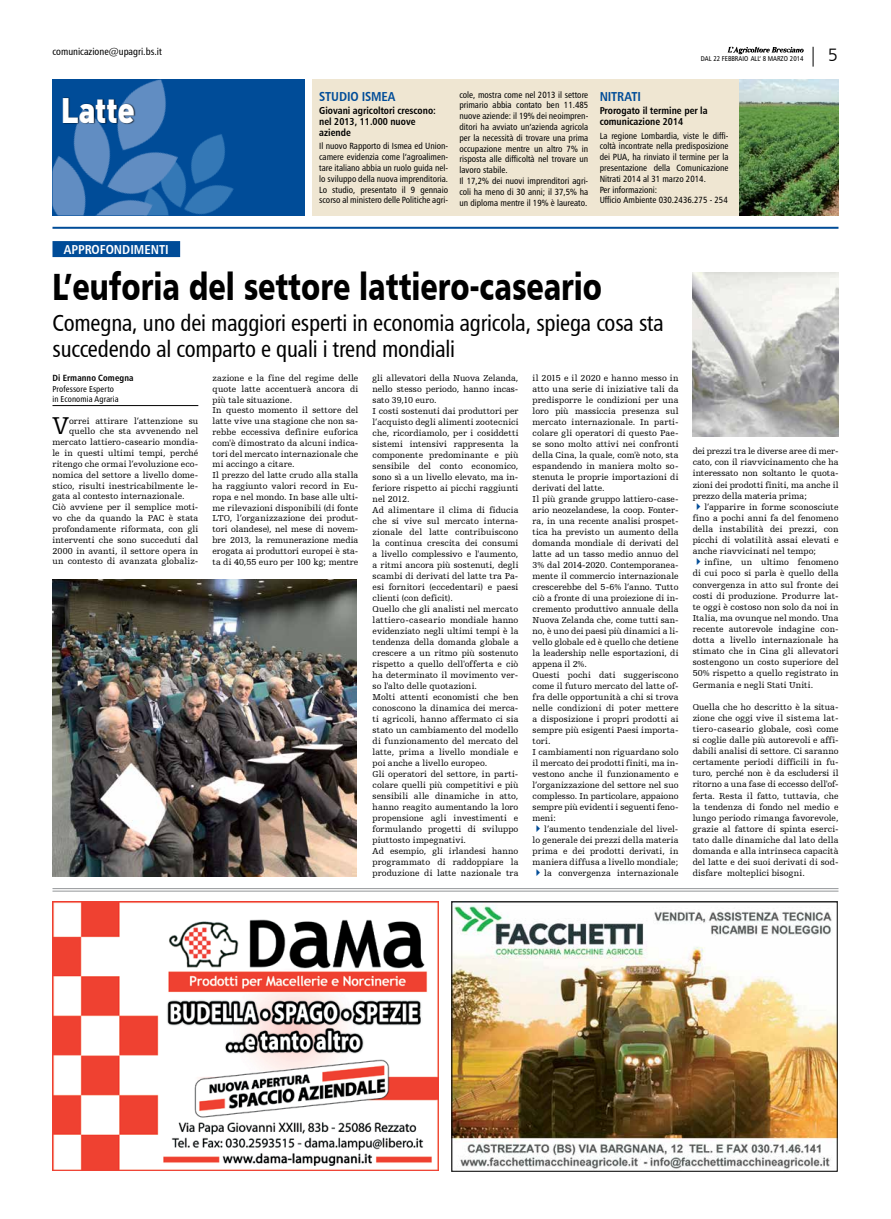
<style>
.page{position:relative;width:891px;height:1219px;background:#fff}
.page>*{position:absolute;margin:0;border:0;box-sizing:border-box;transform-origin:0 0}
.t1{font:38px "Humanist 777 BT Black B";color:#000;scale:.76 1}
.t2{font:900 35px "DIN";color:#fff;scale:.9 1}
.t3{font:25.5px "Humanist Slabserif 712 BT";color:#000}
.t4{font:23px/26px "Humanist 777 BT Roman Condensed B";letter-spacing:-.01em;color:#000}
.t5{font:18px "Humanist 777 BT Light B";color:#000}
.t6{font:13px "Humanist 777 BT Bold Condensed B";letter-spacing:-.01em;color:#004c98}
.t7{font:13px "Humanist 777 BT Bold Condensed B";color:#fff}
.t8{font:10px/10.8px "Humanist 777 BT Bold Condensed B";color:#000}
.t9{font:10px "Humanist 777 BT Roman Condensed B";color:#000}
.t10{font:9px/11px "Humanist Slabserif 712 BT";letter-spacing:.01em;color:#000;text-align:justify}
.t11{font:9px/10.8px "Humanist 777 BT Roman Condensed B";color:#000}
.t12{font:9px "Humanist 777 BT Bold Condensed B";letter-spacing:.01em;color:#000}
.t13{font:8.5px/10px "Humanist 777 BT Roman Condensed B";letter-spacing:.01em;color:#000}
.t14{font:7px "Humanist 777 BT Roman Condensed B";color:#000}
.s1{color:#004c98}
</style>
<div class="page">
<svg style="left:812px;top:47px;width:1px;height:20px"></svg>
<img style="left:727px;top:47px;width:77px;height:8px">
<hr style="left:52px;top:405px;width:146px;height:1px;background:#000">
<div style="left:52px;top:79px;width:253px;height:136px;background:#004c98"></div>
<img style="left:185px;top:134px;width:49px;height:81px">
<img style="left:52px;top:79px;width:133px;height:136px">
<div style="left:63px;top:97px;width:73px;height:28px;background:#000;opacity:.75"></div>
<hr style="left:52px;top:227px;width:786px;height:2px;background:#004c98">
<div style="left:52px;top:241px;width:128px;height:16px;background:#004c98"></div>
<img style="left:692px;top:272px;width:146px;height:164px">
<img style="left:52px;top:579px;width:305px;height:297px">
<img style="left:53px;top:901px;width:385px;height:270px">
<img style="left:453px;top:904px;width:382px;height:265px">
<div style="left:312px;top:79px;width:427px;height:136px;background:#efe6d2"></div>
<hr style="left:52px;top:888px;width:786px;height:1px;background:#939598">
<hr style="left:52px;top:891px;width:786px;height:1px;background:#939598">
<img style="left:739px;top:79px;width:99px;height:136px">
<p class="t9" style="left:52px;top:45px;width:111px">comunicazione@upagri.bs.it</p>
<h2 class="t2" style="left:61px;top:87px;width:84px">Latte</h2>
<h3 class="t6" style="left:319px;top:88px;width:78px">STUDIO ISMEA</h3>
<p class="t8" style="left:319px;top:105px;width:118px">Giovani agricoltori crescono: nel 2013, 11.000 nuove aziende</p>
<p class="t11" style="left:319px;top:141px;width:130px;text-align:justify">Il nuovo Rapporto di Ismea ed Union&shy;camere evidenzia come l’agroalimen&shy;tare italiano abbia un ruolo guida nel&shy;lo sviluppo della nuova imprenditoria.<br>Lo studio, presentato il 9 gennaio scorso al ministero delle Politiche agri-</p>
<p class="t14" style="left:700px;top:54px;width:104px">DAL 22 FEBBRAIO ALL‘ 8 MARZO 2014</p>
<p class="t11" style="left:459px;top:89px;width:130px">cole, mostra come nel 2013 il settore primario abbia contato ben 11.485 nuove aziende: il 19% dei neoimpren&shy;ditori ha avviato un’azienda agricola per la necessità di trovare una prima occupazione mentre un altro 7% in risposta alle difficoltà nel trovare un lavoro stabile.<br>Il 17,2% dei nuovi imprenditori agri&shy;coli ha meno di 30 anni; il 37,5% ha un diploma mentre il 19% è laureato.</p>
<h3 class="t6" style="left:599px;top:88px;width:43px">NITRATI</h3>
<p class="t8" style="left:599px;top:105px;width:109px">Prorogato il termine per la comunicazione 2014</p>
<p class="t11" style="left:599px;top:130px;width:130px">La regione Lombardia, viste le diffi&shy;coltà incontrate nella predisposizione dei PUA, ha rinviato il termine per la presentazione della Comunicazione Nitrati 2014 al 31 marzo 2014.<br>Per informazioni:<br>Ufficio Ambiente 030.2436.275 - 254</p>
<h3 class="t7" style="left:64px;top:241px;width:9px">approfon</h3>
<h3 class="t7" style="left:122px;top:241px;width:16px">dimenti</h3>
<h1 class="t1" style="left:52px;top:262px;width:724px">L’euforia del settore lattiero-caseario</h1>
<h3 class="t4" style="left:52px;top:309px;width:612px">Comegna, uno dei maggiori esperti in economia agricola, spiega cosa sta succedendo al comparto e quali i trend mondiali</h3>
<h3 class="t5" style="left:827px;top:44px;width:12px">5</h3>
<p class="t12" style="left:52px;top:372px;width:83px">Di Ermanno Comegna</p>
<p class="t13" style="left:52px;top:384px;width:68px">Professore Esperto in Economia Agraria</p>
<h3 class="t3" style="left:52px;top:411px;width:19px">V</h3>
<p class="t10" style="left:69px;top:415px;width:131px">orrei attirare l’attenzione su</p>
<p class="t10" style="left:69px;top:426px;width:131px">quello che sta avvenendo nel</p>
<p class="t10" style="left:52px;top:437px;width:147px">mercato lattiero-caseario mondia-</p>
<p class="t10" style="left:52px;top:447px;width:147px">le in questi ultimi tempi, perché</p>
<p class="t10" style="left:52px;top:458px;width:147px">ritengo che ormai l’evoluzione eco-</p>
<p class="t10" style="left:52px;top:469px;width:147px">nomica del settore a livello dome-</p>
<p class="t10" style="left:52px;top:480px;width:147px">stico, risulti inestricabilmente le-</p>
<p class="t10" style="left:52px;top:491px;width:133px">gata al contesto internazionale.</p>
<p class="t10" style="left:52px;top:502px;width:147px">Ciò avviene per il semplice moti-</p>
<p class="t10" style="left:52px;top:512px;width:147px">vo che da quando la PAC è stata</p>
<p class="t10" style="left:52px;top:523px;width:147px">profondamente riformata, con gli</p>
<p class="t10" style="left:52px;top:534px;width:147px">interventi che sono succeduti dal</p>
<p class="t10" style="left:52px;top:545px;width:147px">2000 in avanti, il settore opera in</p>
<p class="t10" style="left:52px;top:556px;width:147px">un contesto di avanzata globaliz-</p>
<p class="t10" style="left:212px;top:372px;width:147px;text-align:left">zazione e la fine del regime delle quote latte accentuerà ancora di più tale situazione.<br>In questo momento il settore del latte vive una stagione che non sa&shy;rebbe eccessiva definire euforica com'è dimostrato da alcuni indica&shy;tori del mercato internazionale che mi accingo a citare.<br>Il prezzo del latte crudo alla stalla ha raggiunto valori record in Eu&shy;ropa e nel mondo. In base alle ulti&shy;me rilevazioni disponibili (di fonte LTO, l’organizzazione dei produt&shy;tori olandese), nel mese di novem&shy;bre 2013, la remunerazione media erogata ai produttori europei è sta&shy;ta di 40,55 euro per 100 kg; mentre</p>
<p class="t10" style="left:372px;top:372px;width:147px;text-align:left">gli allevatori della Nuova Zelanda, nello stesso periodo, hanno incas&shy;sato 39,10 euro.<br>I costi sostenuti dai produttori per l’acquisto degli alimenti zootecnici che, ricordiamolo, per i cosiddetti sistemi intensivi rappresenta la componente predominante e più sensibile del conto economico, sono sì a un livello elevato, ma in&shy;feriore rispetto ai picchi raggiunti nel 2012.<br>Ad alimentare il clima di fiducia che si vive sul mercato interna&shy;zionale del latte contribuiscono la continua crescita dei consumi a livello complessivo e l'aumento, a ritmi ancora più sostenuti, degli scambi di derivati del latte tra Pa&shy;esi fornitori (eccedentari) e paesi clienti (con deficit).<br>Quello che gli analisti nel mercato lattiero-caseario mondiale hanno evidenziato negli ultimi tempi è la tendenza della domanda globale a crescere a un ritmo più sostenuto rispetto a quello dell'offerta e ciò ha determinato il movimento ver&shy;so l'alto delle quotazioni.<br>Molti attenti economisti che ben conoscono la dinamica dei merca&shy;ti agricoli, hanno affermato ci sia stato un cambiamento del modello di funzionamento del mercato del latte, prima a livello mondiale e poi anche a livello europeo.<br>Gli operatori del settore, in parti&shy;colare quelli più competitivi e più sensibili alle dinamiche in atto, hanno reagito aumentando la loro propensione agli investimenti e formulando progetti di sviluppo piuttosto impegnativi.<br>Ad esempio, gli irlandesi hanno programmato di raddoppiare la produzione di latte nazionale tra</p>
<p class="t10" style="left:532px;top:372px;width:147px;text-align:left">il 2015 e il 2020 e hanno messo in atto una serie di iniziative tali da predisporre le condizioni per una loro più massiccia presenza sul mercato internazionale. In parti&shy;colare gli operatori di questo Pae&shy;se sono molto attivi nei confronti della Cina, la quale, com'è noto, sta espandendo in maniera molto so&shy;stenuta le proprie importazioni di derivati del latte.<br>Il più grande gruppo lattiero-case&shy;ario neozelandese, la coop. Fonter&shy;ra, in una recente analisi prospet&shy;tica ha previsto un aumento della domanda mondiale di derivati del latte ad un tasso medio annuo del<br>3% dal 2014-2020. Contemporanea&shy;mente il commercio internazionale crescerebbe del 5-6% l’anno. Tutto ciò a fronte di una proiezione di in&shy;cremento produttivo annuale della<br>Nuova Zelanda che, come tutti san&shy;no, è uno dei paesi più dinamici a li&shy;vello globale ed è quello che detiene la leadership nelle esportazioni, di appena il 2%.<br>Questi pochi dati suggeriscono come il futuro mercato del latte of&shy;fra delle opportunità a chi si trova nelle condizioni di poter mettere a disposizione i propri prodotti ai sempre più esigenti Paesi importa&shy;tori.<br>I cambiamenti non riguardano solo il mercato dei prodotti finiti, ma in&shy;vestono anche il funzionamento e l’organizzazione del settore nel suo complesso. In particolare, appaiono sempre più evidenti i seguenti feno&shy;meni:</p>
<p class="t10" style="left:532px;top:824px;width:147px"><span class="s1">✔</span>l’aumento tendenziale del livel&shy;lo generale dei prezzi della materia prima e dei prodotti derivati, in maniera diffusa a livello mondiale;</p>
<p class="t10" style="left:532px;top:868px;width:147px"><span class="s1">✔</span>la convergenza internazionale</p>
<p class="t10" style="left:692px;top:446px;width:147px">dei prezzi tra le diverse aree di mer&shy;cato, con il riavvicinamento che ha interessato non soltanto le quota&shy;zioni dei prodotti finiti, ma anche il prezzo della materia prima;</p>
<p class="t10" style="left:692px;top:501px;width:147px"><span class="s1">✔</span>l’apparire in forme sconosciute fino a pochi anni fa del fenomeno della instabilità dei prezzi, con picchi di volatilità assai elevati e anche riavvicinati nel tempo;</p>
<p class="t10" style="left:692px;top:557px;width:147px"><span class="s1">✔</span>infine, un ultimo fenomeno di cui poco si parla è quello della convergenza in atto sul fronte dei costi di produzione. Produrre lat&shy;te oggi è costoso non solo da noi in Italia, ma ovunque nel mondo. Una recente autorevole indagine con&shy;dotta a livello internazionale ha stimato che in Cina gli allevatori sostengono un costo superiore del 50% rispetto a quello registrato in Germania e negli Stati Uniti.</p>
<p class="t10" style="left:692px;top:701px;width:147px">Quella che ho descritto è la situa&shy;zione che oggi vive il sistema lat&shy;tiero-caseario globale, così come si coglie dalle più autorevoli e affi&shy;dabili analisi di settore. Ci saranno certamente periodi difficili in fu&shy;turo, perché non è da escludersi il ritorno a una fase di eccesso dell'of&shy;ferta. Resta il fatto, tuttavia, che la tendenza di fondo nel medio e lungo periodo rimanga favorevole, grazie al fattore di spinta eserci&shy;tato dalle dinamiche dal lato della domanda e alla intrinseca capacità del latte e dei suoi derivati di sod&shy;disfare molteplici bisogni.</p>
</div>
